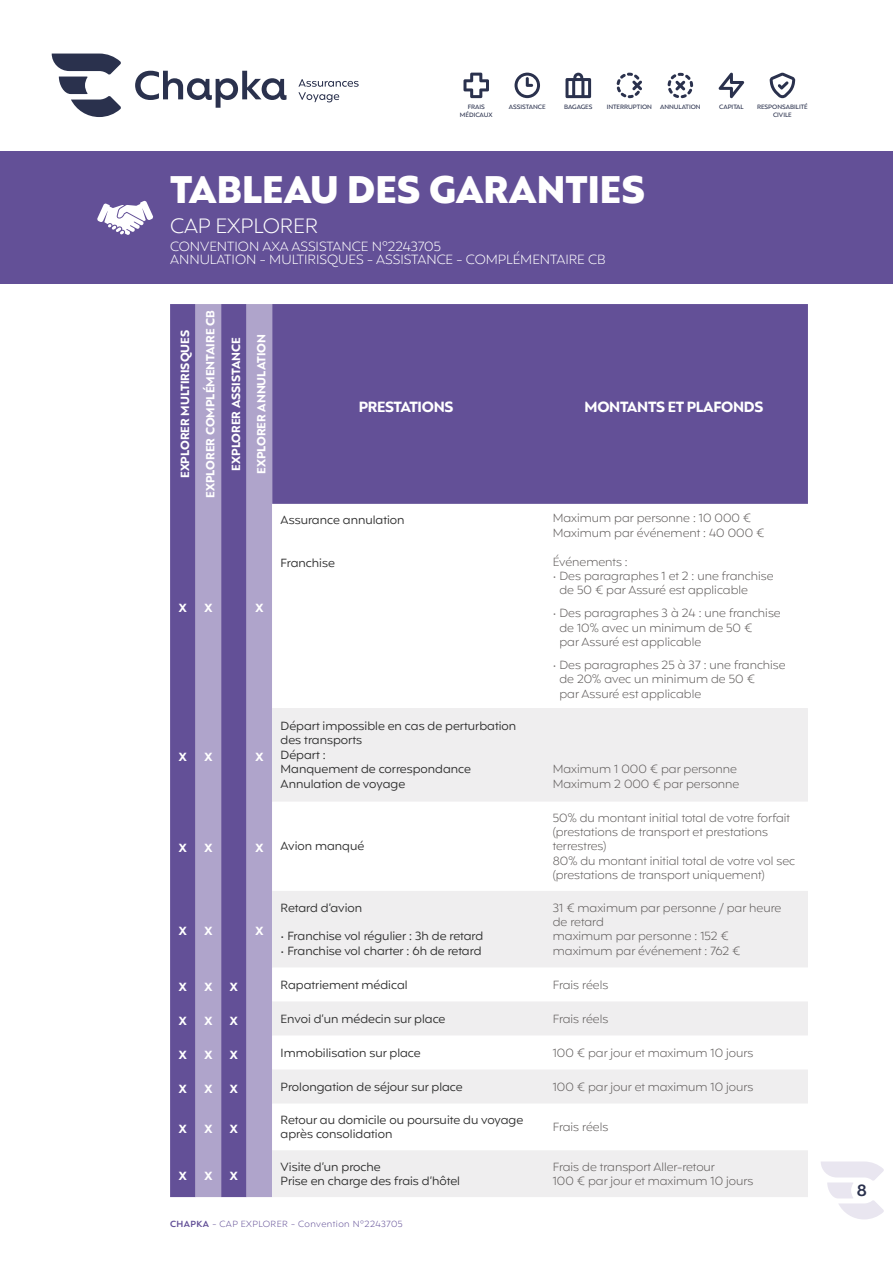
<style>
.page{position:relative;width:893px;height:1263px;background:#fff}
.page>*{position:absolute;margin:0;border:0;box-sizing:border-box;transform-origin:0 0}
.t1{font:900 39px "Mangueira Alt";color:#fff}
.t2{font:300 21px "Mangueira Alt";color:#fff}
.t3{font:600 16.5px "Mangueira Alt";color:#2a314d}
.t4{font:700 15px "Mangueira Alt";letter-spacing:-.02em;color:#fff}
.t5{font:300 13.5px/13.5px "Mangueira Alt";color:#fff}
.t6{font:300 12px/14.4px "Mangueira Alt";color:#5d5958}
.t7{font:12px/14.4px "Mangueira Alt";color:#2b2b2b}
.t8{font:700 12px/25.5px "Mangueira Alt";color:#fff;text-align:center}
.t9{font:300 9px "Mangueira Alt";letter-spacing:.05em;color:#635097}
.t10{font:500 6.3px/7.6px "Mangueira Alt";color:#2a314d;text-align:center}
.s1{font-weight:600}
</style>
<div class="page">
<svg style="left:821px;top:1161px;width:63px;height:58px"></svg>
<div style="left:170px;top:304px;width:638px;height:893px;background:#635097"></div>
<svg style="left:196px;top:304px;width:76px;height:893px;fill:#afa4cb"></svg>
<svg style="left:272px;top:504px;width:536px;height:204px"></svg>
<svg style="left:272px;top:708px;width:536px;height:489px;fill:#efeeef"></svg>
<div style="left:0;top:152px;width:893px;height:132px;background:#635097"></div>
<svg style="left:52px;top:54px;width:69px;height:63px"></svg>
<svg style="left:135px;top:71px;width:152px;height:37px"></svg>
<svg style="left:298px;top:79px;width:61px;height:23px"></svg>
<svg style="left:769px;top:73px;width:26px;height:25px"></svg>
<svg style="left:718px;top:73px;width:26px;height:25px"></svg>
<svg style="left:463px;top:73px;width:26px;height:25px"></svg>
<svg style="left:514px;top:73px;width:26px;height:25px"></svg>
<svg style="left:565px;top:73px;width:26px;height:25px"></svg>
<svg style="left:668px;top:73px;width:25px;height:25px"></svg>
<svg style="left:617px;top:73px;width:25px;height:25px"></svg>
<svg style="left:97px;top:201px;width:56px;height:34px"></svg>
<p class="t10" style="left:460px;top:103px;width:34px">FRAIS<br>MÉDICAUX</p>
<p class="t10" style="left:509px;top:103px;width:38px">ASSISTANCE</p>
<p class="t10" style="left:564px;top:103px;width:30px">BAGAGES</p>
<p class="t10" style="left:719px;top:103px;width:26px">CAPITAL</p>
<p class="t10" style="left:757px;top:103px;width:52px">RESPONSABILITÉ<br>CIVILE</p>
<p class="t10" style="left:607px;top:103px;width:47px">INTERRUPTION</p>
<p class="t10" style="left:660px;top:103px;width:42px">ANNULATION</p>
<h1 class="t1" style="left:170px;top:164px;width:476px">TABLEAU DES GARANTIES</h1>
<h2 class="t2" style="left:170px;top:212px;width:150px">CAP EXPLORER</h2>
<p class="t5" style="left:170px;top:241px;width:437px">CONVENTION AXA ASSISTANCE N°2243705<br>ANNULATION - MULTIRISQUES - ASSISTANCE - COMPLÉMENTAIRE CB</p>
<p class="t8" style="left:173px;top:498px;width:189px;rotate:-90deg">EXPLORER MULTIRISQUES<br>EXPLORER COMPLÉMENTAIRE CB<br>EXPLORER ASSISTANCE<br>EXPLORER ANNULATION</p>
<p class="t8" style="left:179px;top:596px;width:9px">X</p>
<p class="t8" style="left:204px;top:596px;width:9px">X</p>
<p class="t8" style="left:255px;top:596px;width:9px">X</p>
<p class="t8" style="left:179px;top:745px;width:9px">X</p>
<p class="t8" style="left:204px;top:745px;width:9px">X</p>
<p class="t8" style="left:255px;top:745px;width:9px">X</p>
<p class="t4" style="left:359px;top:397px;width:96px">PRESTATIONS</p>
<p class="t4" style="left:585px;top:397px;width:180px">MONTANTS ET PLAFONDS</p>
<p class="t7" style="left:281px;top:513px;width:125px">Assurance annulation</p>
<p class="t7" style="left:281px;top:556px;width:56px">Franchise</p>
<p class="t7" style="left:281px;top:720px;width:237px">Départ impossible en cas de perturbation des transports<br>Départ :<br>Manquement de correspondance<br>Annulation de voyage</p>
<p class="t6" style="left:553px;top:512px;width:213px">Maximum par personne : 10 000 €<br>Maximum par événement : 40 000 €</p>
<p class="t6" style="left:553px;top:555px;width:76px">Événements :</p>
<p class="t6" style="left:559px;top:569px;width:216px;text-indent:-7px">• Des paragraphes 1 et 2 : une franchise de 50 € par Assuré est applicable</p>
<p class="t6" style="left:559px;top:607px;width:223px;text-indent:-7px">• Des paragraphes 3 à 24 : une franchise de 10% avec un minimum de 50 €<br>par Assuré est applicable</p>
<p class="t6" style="left:559px;top:659px;width:228px;text-indent:-7px">• Des paragraphes 25 à 37 : une franchise de 20% avec un minimum de 50 €<br>par Assuré est applicable</p>
<p class="t6" style="left:553px;top:763px;width:188px">Maximum 1 000 € par personne<br>Maximum 2 000 € par personne</p>
<p class="t8" style="left:179px;top:837px;width:9px">X</p>
<p class="t8" style="left:204px;top:837px;width:9px">X</p>
<p class="t8" style="left:255px;top:837px;width:9px">X</p>
<p class="t7" style="left:281px;top:840px;width:85px">Avion manqué</p>
<p class="t8" style="left:179px;top:919px;width:9px">X</p>
<p class="t8" style="left:204px;top:919px;width:9px">X</p>
<p class="t8" style="left:255px;top:919px;width:9px">X</p>
<p class="t7" style="left:281px;top:901px;width:83px">Retard d’avion</p>
<p class="t7" style="left:281px;top:930px;width:204px">• Franchise vol régulier : 3h de retard</p>
<p class="t7" style="left:281px;top:944px;width:202px">• Franchise vol charter : 6h de retard</p>
<p class="t6" style="left:553px;top:811px;width:244px">50% du montant initial total de votre forfait (prestations de transport et prestations terrestres)<br>80% du montant initial total de votre vol sec (prestations de transport uniquement)</p>
<p class="t6" style="left:553px;top:901px;width:230px">31 € maximum par personne / par heure de retard<br>maximum par personne : 152 € maximum par événement : 762 €</p>
<p class="t8" style="left:179px;top:975px;width:9px">X</p>
<p class="t8" style="left:204px;top:975px;width:9px">X</p>
<p class="t8" style="left:230px;top:975px;width:9px">X</p>
<p class="t7" style="left:281px;top:978px;width:128px">Rapatriement médical</p>
<p class="t6" style="left:553px;top:978px;width:57px">Frais réels</p>
<p class="t8" style="left:179px;top:1009px;width:9px">X</p>
<p class="t8" style="left:204px;top:1009px;width:9px">X</p>
<p class="t8" style="left:230px;top:1009px;width:9px">X</p>
<p class="t7" style="left:281px;top:1012px;width:166px">Envoi d’un médecin sur place</p>
<p class="t6" style="left:553px;top:1012px;width:57px">Frais réels</p>
<p class="t8" style="left:179px;top:1043px;width:9px">X</p>
<p class="t8" style="left:204px;top:1043px;width:9px">X</p>
<p class="t8" style="left:230px;top:1043px;width:9px">X</p>
<p class="t7" style="left:281px;top:1046px;width:142px">Immobilisation sur place</p>
<p class="t6" style="left:553px;top:1046px;width:202px">100 € par jour et maximum 10 jours</p>
<p class="t8" style="left:179px;top:1077px;width:9px">X</p>
<p class="t8" style="left:204px;top:1077px;width:9px">X</p>
<p class="t8" style="left:230px;top:1077px;width:9px">X</p>
<p class="t7" style="left:281px;top:1080px;width:184px">Prolongation de séjour sur place</p>
<p class="t6" style="left:553px;top:1080px;width:202px">100 € par jour et maximum 10 jours</p>
<p class="t8" style="left:179px;top:1117px;width:9px">X</p>
<p class="t8" style="left:204px;top:1117px;width:9px">X</p>
<p class="t8" style="left:230px;top:1117px;width:9px">X</p>
<p class="t7" style="left:281px;top:1113px;width:244px">Retour au domicile ou poursuite du voyage après consolidation</p>
<p class="t6" style="left:553px;top:1120px;width:57px">Frais réels</p>
<p class="t8" style="left:179px;top:1164px;width:9px">X</p>
<p class="t8" style="left:204px;top:1164px;width:9px">X</p>
<p class="t8" style="left:230px;top:1164px;width:9px">X</p>
<p class="t7" style="left:281px;top:1160px;width:181px">Visite d’un proche<br>Prise en charge des frais d’hôtel</p>
<p class="t6" style="left:553px;top:1160px;width:202px">Frais de transport Aller-retour<br>100 € par jour et maximum 10 jours</p>
<p class="t9" style="left:170px;top:1218px;width:234px"><span class="s1">CHAPKA</span> - CAP EXPLORER - Convention N°2243705</p>
<h3 class="t3" style="left:857px;top:1179px;width:12px">8</h3>
</div>
